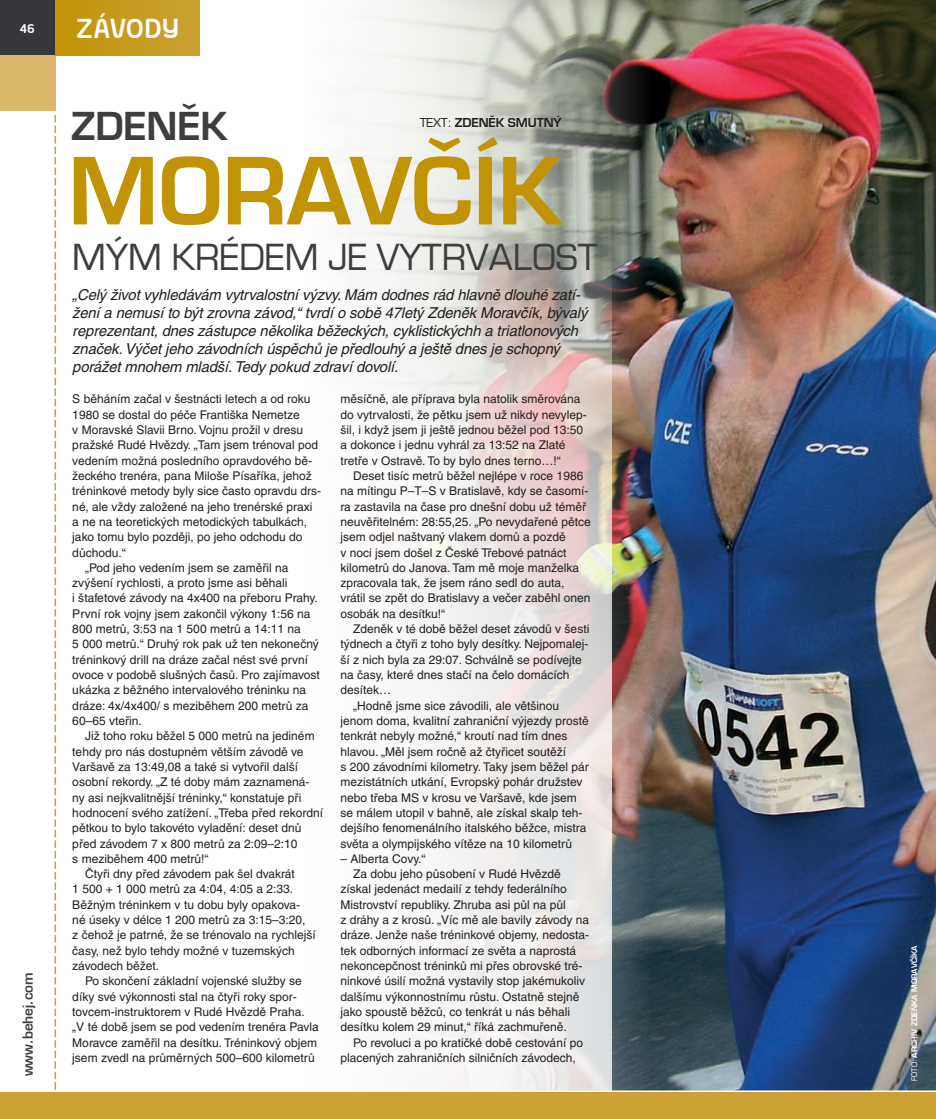
<style>
.page{position:relative;width:936px;height:1119px;background:#fff}
.page>*{position:absolute;margin:0;border:0;box-sizing:border-box;transform-origin:0 0}
.t1{font:700 90px "Euromode";letter-spacing:-.005em;color:#c19407}
.t2{font:700 37.5px "Euromode";letter-spacing:-.005em;color:#3e3e3f}
.t3{font:34.95px "Euromode";color:#3e3e3f}
.t4{font:700 31.5px "Aeroportal";color:#fff}
.t5{font:italic 15px/18px "Helvetica CE";letter-spacing:-.01em;color:#231f20}
.t6{font:700 15px "Aeroportal";color:#fff}
.t7{font:700 13.5px "Euromode";color:#3e3e3f}
.t8{font:12px/15.3px "Helvetica CE";color:#231f20}
.t9{font:700 12px "Euromode";letter-spacing:-.01em;color:#231f20}
.t10{font:700 7.5px "Euromode";color:#fff}
.s1{font-weight:400}
</style>
<div class="page">
<img style="left:649px;top:0;width:286px;height:115px">
<svg style="left:359px;top:0;width:290px;height:115px"></svg>
<img style="left:0;top:115px;width:935px;height:1003px">
<div style="left:0;top:0;width:55px;height:55px;background:#35373b"></div>
<div style="left:0;top:55px;width:55px;height:56px;background:#dbb86c"></div>
<div style="left:55px;top:0;width:145px;height:55px;background:linear-gradient(to right,#c19407,#cba134)"></div>
<p class="t6" style="left:20px;top:20px;width:17px">46</p>
<p class="t4" style="left:77px;top:12px;width:104px">ZÁVODY</p>
<p class="t2" style="left:71px;top:104px;width:157px">ZDENĚK</p>
<p class="t9" style="left:419px;top:115px;width:143px"><span class="s1">TEXT:</span> ZDENĚK SMUTNÝ</p>
<p class="t1" style="left:68px;top:137px;width:495px">MORAVČÍK</p>
<p class="t3" style="left:72px;top:236px;width:527px">MÝM KRÉDEM JE VYTRVALOST</p>
<p class="t7" style="left:20px;top:1076px;width:106px;rotate:-90deg">WWW.BEHEJ.COM</p>
<p class="t5" style="left:72px;top:285px;width:516px">„Celý život vyhledávám vytrvalostní výzvy. Mám dodnes rád hlavně dlouhé zatí&shy;žení a nemusí to být zrovna závod,“ tvrdí o sobě 47letý Zdeněk Moravčík, bývalý reprezentant, dnes zástupce několika běžeckých, cyklistickýchh a triatlonových značek. Výčet jeho závodních úspěchů je předlouhý a ještě dnes je schopný porážet mnohem mladší. Tedy pokud zdraví dovolí.</p>
<p class="t8" style="left:72px;top:391px;width:250px">S běháním začal v šestnácti letech a od roku 1980 se dostal do péče Františka Nemetze<br>v Moravské Slavii Brno. Vojnu prožil v dresu pražské Rudé Hvězdy. „Tam jsem trénoval pod vedením možná posledního opravdového bě&shy;žeckého trenéra, pana Miloše Písaříka, jehož tréninkové metody byly sice často opravdu drs&shy;né, ale vždy založené na jeho trenérské praxi a ne na teoretických metodických tabulkách, jako tomu bylo později, po jeho odchodu do důchodu.“</p>
<p class="t8" style="left:72px;top:560px;width:249px;text-indent:13px">„Pod jeho vedením jsem se zaměřil na zvýšení rychlosti, a proto jsme asi běhali<br>i štafetové závody na 4x400 na přeboru Prahy.<br>První rok vojny jsem zakončil výkony 1:56 na 800 metrů, 3:53 na 1 500 metrů a 14:11 na<br>5 000 metrů.“ Druhý rok pak už ten nekonečný tréninkový drill na dráze začal nést své první ovoce v podobě slušných časů. Pro zajímavost ukázka z běžného intervalového tréninku na dráze: 4x/4x400/ s meziběhem 200 metrů za 60–65 vteřin.</p>
<p class="t8" style="left:72px;top:728px;width:252px;text-indent:13px">Již toho roku běžel 5 000 metrů na jediném tehdy pro nás dostupném větším závodě ve Varšavě za 13:49,08 a také si vytvořil další osobní rekordy. „Z té doby mám zaznamená&shy;ny asi nejkvalitnější tréninky,“ konstatuje při hodnocení svého zatížení. „Třeba před rekordní pětkou to bylo takovéto vyladění: deset dnů před závodem 7 x 800 metrů za 2:09–2:10<br>s meziběhem 400 metrů!“</p>
<p class="t8" style="left:72px;top:866px;width:245px;text-indent:13px">Čtyři dny před závodem pak šel dvakrát<br>1 500 + 1 000 metrů za 4:04, 4:05 a 2:33.<br>Běžným tréninkem v tu dobu byly opakova&shy;né úseky v délce 1 200 metrů za 3:15–3:20,<br>z čehož je patrné, že se trénovalo na rychlejší časy, než bylo tehdy možné v tuzemských závodech běžet.</p>
<p class="t8" style="left:72px;top:973px;width:248px;text-indent:13px">Po skončení základní vojenské služby se díky své výkonnosti stal na čtyři roky spor&shy;tovcem-instruktorem v Rudé Hvězdě Praha. „V té době jsem se pod vedením trenéra Pavla Moravce zaměřil na desítku. Tréninkový objem jsem zvedl na průměrných 500–600 kilometrů</p>
<p class="t8" style="left:340px;top:391px;width:248px">měsíčně, ale příprava byla natolik směrována do vytrvalosti, že pětku jsem už nikdy nevylep&shy;šil, i když jsem ji ještě jednou běžel pod 13:50 a dokonce i jednu vyhrál za 13:52 na Zlaté tretře v Ostravě. To by bylo dnes terno…!“</p>
<p class="t8" style="left:340px;top:468px;width:252px;text-indent:13px">Deset tisíc metrů běžel nejlépe v roce 1986 na mítingu P–T–S v Bratislavě, kdy se časomí&shy;ra zastavila na čase pro dnešní dobu už téměř neuvěřitelném: 28:55,25. „Po nevydařené pětce jsem odjel naštvaný vlakem domů a pozdě<br>v noci jsem došel z České Třebové patnáct kilometrů do Janova. Tam mě moje manželka zpracovala tak, že jsem ráno sedl do auta, vrátil se zpět do Bratislavy a večer zaběhl onen osobák na desítku!“</p>
<p class="t8" style="left:340px;top:621px;width:250px;text-indent:13px">Zdeněk v té době běžel deset závodů v šesti týdnech a čtyři z toho byly desítky. Nejpomalej&shy;ší z nich byla za 29:07. Schválně se podívejte na časy, které dnes stačí na čelo domácích desítek…</p>
<p class="t8" style="left:340px;top:697px;width:250px;text-indent:13px">„Hodně jsme sice závodili, ale většinou jenom doma, kvalitní zahraniční výjezdy prostě tenkrát nebyly možné,“ kroutí nad tím dnes hlavou. „Měl jsem ročně až čtyřicet soutěží<br>s 200 závodními kilometry. Taky jsem běžel pár mezistátních utkání, Evropský pohár družstev nebo třeba MS v krosu ve Varšavě, kde jsem se málem utopil v bahně, ale získal skalp teh&shy;dejšího fenomenálního italského běžce, mistra světa a olympijského vítěze na 10 kilometrů</p>
<p class="t8" style="left:340px;top:850px;width:87px">– Alberta Covy.“</p>
<p class="t8" style="left:340px;top:866px;width:250px;text-indent:13px">Za dobu jeho působení v Rudé Hvězdě získal jedenáct medailí z tehdy federálního Mistrovství republiky. Zhruba asi půl na půl<br>z dráhy a z krosů. „Víc mě ale bavily závody na dráze. Jenže naše tréninkové objemy, nedosta&shy;tek odborných informací ze světa a naprostá nekoncepčnost tréninků mi přes obrovské tré&shy;ninkové úsilí možná vystavily stop jakémukoliv dalšímu výkonnostnímu růstu. Ostatně stejně jako spoustě běžců, co tenkrát u nás běhali desítku kolem 29 minut,“ říká zachmuřeně.</p>
<p class="t8" style="left:340px;top:1034px;width:244px;text-indent:13px">Po revoluci a po kratičké době cestování po placených zahraničních silničních závodech,</p>
<p class="t10" style="left:909px;top:1080px;width:137px;rotate:-90deg"><span class="s1">FOTO:</span> ARCHIV ZDEŇKA MORAVČÍKA</p>
</div>
